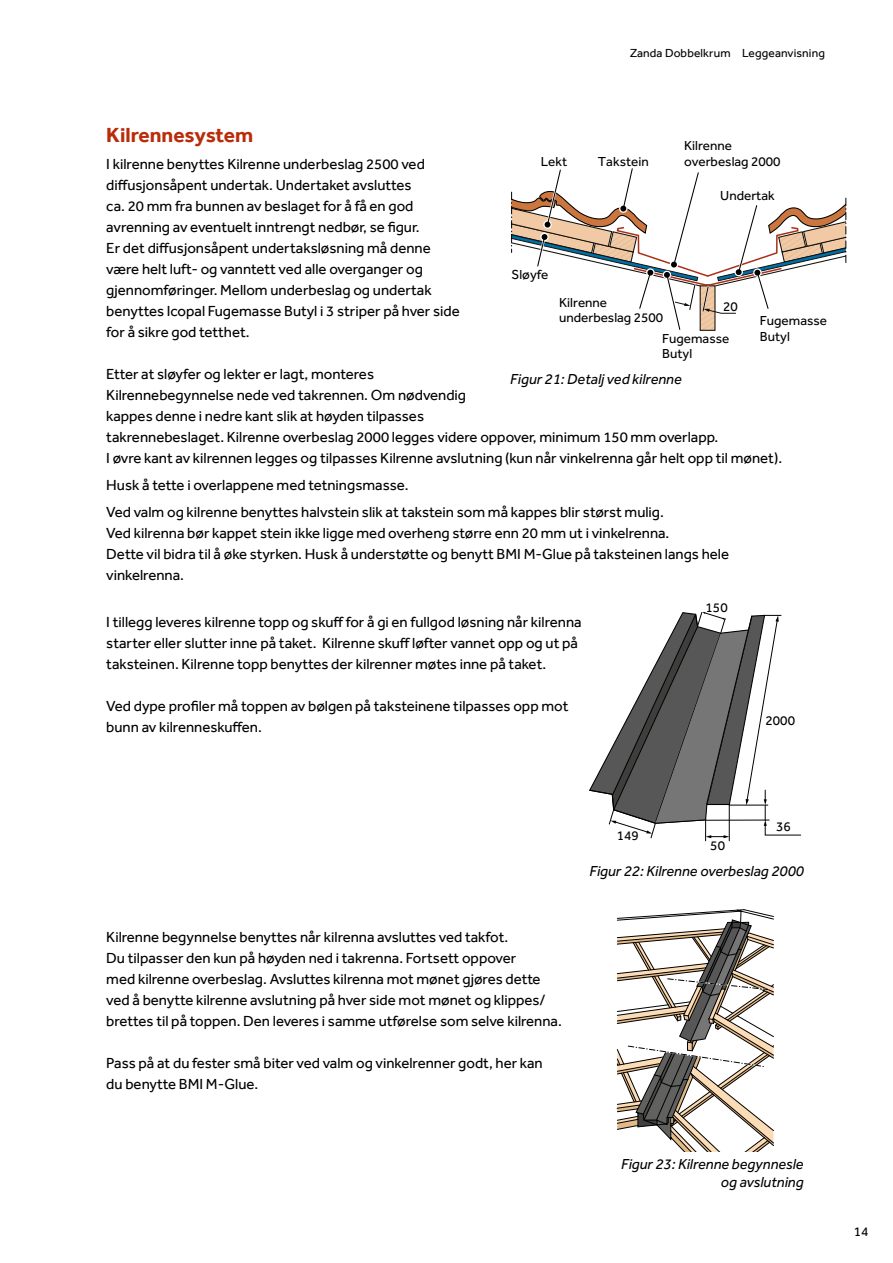
<style>
.page{position:relative;width:893px;height:1263px;background:#fff}
.page>*{position:absolute;margin:0;border:0;box-sizing:border-box;transform-origin:0 0}
.t1{font:700 21px "Effra";color:#b92c0a}
.t2{font:15px/21px "Effra";color:#000}
.t3{font:italic 15px/18px "Effra";color:#000;text-align:right}
.t4{font:13.5px/15.8px "Effra";color:#000}
.t5{font:12px "Effra";letter-spacing:.01em;color:#000}
</style>
<div class="page">
<svg style="left:617px;top:909px;width:157px;height:243px"></svg>
<svg style="left:589px;top:612px;width:212px;height:229px"></svg>
<svg style="left:511px;top:168px;width:336px;height:163px"></svg>
<p class="t5" style="left:630px;top:46px;width:197px">Zanda Dobbelkrum Leggeanvisning</p>
<h1 class="t1" style="left:106px;top:122px;width:148px">Kilrennesystem</h1>
<p class="t2" style="left:106px;top:153px;width:355px">I kilrenne benyttes Kilrenne underbeslag 2500 ved diffusjonsåpent undertak. Undertaket avsluttes<br>ca. 20 mm fra bunnen av beslaget for å få en god avrenning av eventuelt inntrengt nedbør, se figur.<br>Er det diffusjonsåpent undertaksløsning må denne være helt luft- og vanntett ved alle overganger og gjennomføringer. Mellom underbeslag og undertak benyttes Icopal Fugemasse Butyl i 3 striper på hver side for å sikre god tetthet.</p>
<p class="t2" style="left:106px;top:363px;width:677px">Etter at sløyfer og lekter er lagt, monteres<br>Kilrennebegynnelse nede ved takrennen. Om nødvendig<br>kappes denne i nedre kant slik at høyden tilpasses<br>takrennebeslaget. Kilrenne overbeslag 2000 legges videre oppover, minimum 150 mm overlapp.<br>I øvre kant av kilrennen legges og tilpasses Kilrenne avslutning (kun når vinkelrenna går helt opp til mønet).</p>
<p class="t2" style="left:106px;top:471px;width:559px;line-height:27px">Husk å tette i overlappene med tetningsmasse.<br>Ved valm og kilrenne benyttes halvstein slik at takstein som må kappes blir størst mulig.</p>
<p class="t2" style="left:106px;top:522px;width:624px">Ved kilrenna bør kappet stein ikke ligge med overheng større enn 20 mm ut i vinkelrenna.<br>Dette vil bidra til å øke styrken. Husk å understøtte og benytt BMI M-Glue på taksteinen langs hele vinkelrenna.</p>
<p class="t4" style="left:684px;top:138px;width:98px">Kilrenne overbeslag 2000</p>
<p class="t4" style="left:541px;top:153px;width:28px">Lekt</p>
<p class="t4" style="left:598px;top:153px;width:52px">Takstein</p>
<p class="t4" style="left:720px;top:187px;width:56px">Undertak</p>
<p class="t4" style="left:512px;top:267px;width:38px">Sløyfe</p>
<p class="t4" style="left:559px;top:294px;width:106px">Kilrenne underbeslag 2500</p>
<p class="t4" style="left:723px;top:298px;width:16px">20</p>
<p class="t4" style="left:760px;top:313px;width:69px">Fugemasse</p>
<p class="t4" style="left:662px;top:330px;width:69px">Fugemasse</p>
<p class="t4" style="left:760px;top:328px;width:32px">Butyl</p>
<p class="t4" style="left:662px;top:346px;width:32px">Butyl</p>
<p class="t3" style="left:510px;top:370px;width:173px">Figur 21: Detalj ved kilrenne</p>
<p class="t2" style="left:106px;top:611px;width:477px">I tillegg leveres kilrenne topp og skuff for å gi en fullgod løsning når kilrenna starter eller slutter inne på taket. Kilrenne skuff løfter vannet opp og ut på taksteinen. Kilrenne topp benyttes der kilrenner møtes inne på taket.</p>
<p class="t2" style="left:106px;top:695px;width:464px">Ved dype profiler må toppen av bølgen på taksteinene tilpasses opp mot bunn av kilrenneskuffen.</p>
<p class="t4" style="left:706px;top:599px;width:24px">150</p>
<p class="t4" style="left:766px;top:712px;width:31px">2000</p>
<p class="t2" style="left:106px;top:926px;width:457px">Kilrenne begynnelse benyttes når kilrenna avsluttes ved takfot.<br>Du tilpasser den kun på høyden ned i takrenna. Fortsett oppover<br>med kilrenne overbeslag. Avsluttes kilrenna mot mønet gjøres dette ved å benytte kilrenne avslutning på hver side mot mønet og klippes/ brettes til på toppen. Den leveres i samme utførelse som selve kilrenna.</p>
<p class="t2" style="left:106px;top:1052px;width:438px">Pass på at du fester små biter ved valm og vinkelrenner godt, her kan du benytte BMI M-Glue.</p>
<p class="t4" style="left:617px;top:828px;width:24px">149</p>
<p class="t4" style="left:710px;top:837px;width:16px">50</p>
<p class="t4" style="left:776px;top:818px;width:16px">36</p>
<p class="t3" style="left:589px;top:862px;width:216px">Figur 22: Kilrenne overbeslag 2000</p>
<p class="t3" style="left:621px;top:1155px;width:184px">Figur 23: Kilrenne begynnesle og avslutning</p>
<p class="t4" style="left:854px;top:1223px;width:16px">14</p>
</div>
